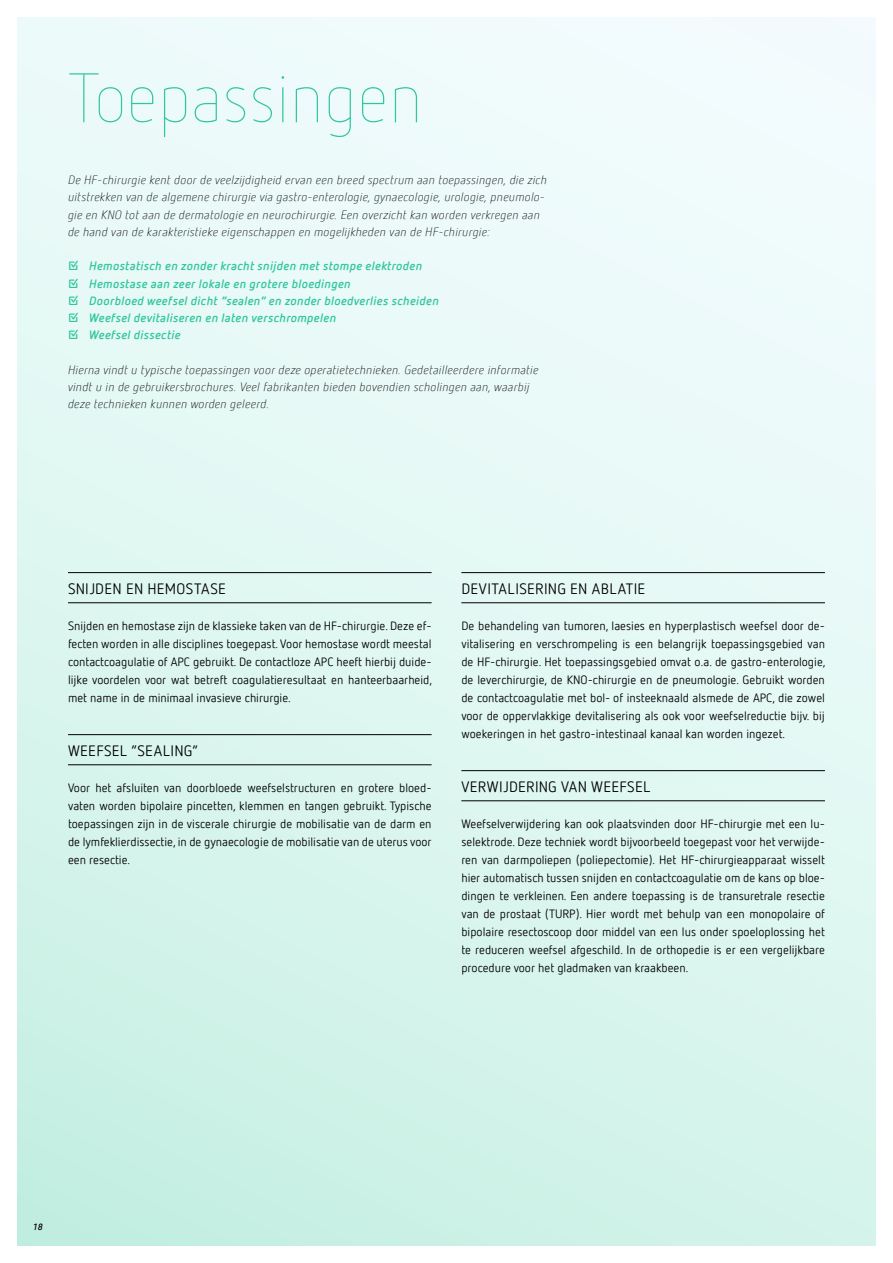
<style>
.page{position:relative;width:893px;height:1263px;background:#fff}
.page>*{position:absolute;margin:0;border:0;box-sizing:border-box;transform-origin:0 0}
.t1{font:100 69px "Netto Offc Pro";letter-spacing:-.01em;color:#31c69e}
.t2{font:15px "Netto Offc Pro";letter-spacing:.02em;color:#000}
.t3{font:12px/18px "Netto Offc Pro";color:#000;text-align:justify}
.t4{font:italic 300 12px/17.2px "Netto Offc Pro";letter-spacing:.02em;color:#000}
.t5{font:italic 700 12px "Netto Offc Pro";letter-spacing:.025em;color:#31c69e}
.t6{font:italic 700 9px "Netto Offc Pro";color:#000}
</style>
<div class="page">
<div style="left:17px;top:17px;width:859px;height:1229px;background:linear-gradient(to bottom,#f3fcfd,#cdf1e6)"></div>
<hr style="left:68px;top:572px;width:364px;height:1px;background:#000">
<hr style="left:68px;top:602px;width:364px;height:1px;background:#000">
<hr style="left:68px;top:734px;width:364px;height:1px;background:#000">
<hr style="left:68px;top:764px;width:364px;height:1px;background:#000">
<hr style="left:461px;top:572px;width:364px;height:1px;background:#000">
<hr style="left:461px;top:602px;width:364px;height:1px;background:#000">
<hr style="left:461px;top:770px;width:364px;height:1px;background:#000">
<hr style="left:461px;top:800px;width:364px;height:1px;background:#000">
<h1 class="t1" style="left:68px;top:55px;width:357px">Toepassingen</h1>
<p class="t4" style="left:68px;top:171px;width:480px">De HF-chirurgie kent door de veelzijdigheid ervan een breed spectrum aan toepassingen, die zich uitstrekken van de algemene chirurgie via gastro-enterologie, gynaecologie, urologie, pneumolo&shy;gie en KNO tot aan de dermatologie en neurochirurgie. Een overzicht kan worden verkregen aan de hand van de karakteristieke eigenschappen en mogelijkheden van de HF-chirurgie:</p>
<p class="t5" style="left:68px;top:258px;width:356px">☑ Hemostatisch en zonder kracht snijden met stompe elektroden</p>
<p class="t5" style="left:68px;top:275px;width:284px">☑ Hemostase aan zeer lokale en grotere bloedingen</p>
<p class="t5" style="left:68px;top:293px;width:372px">☑ Doorbloed weefsel dicht ”sealen” en zonder bloedverlies scheiden</p>
<p class="t5" style="left:68px;top:310px;width:270px">☑ Weefsel devitaliseren en laten verschrompelen</p>
<p class="t5" style="left:68px;top:327px;width:114px">☑ Weefsel dissectie</p>
<p class="t4" style="left:68px;top:361px;width:472px">Hierna vindt u typische toepassingen voor deze operatietechnieken. Gedetailleerdere informatie vindt u in de gebruikersbrochures. Veel fabrikanten bieden bovendien scholingen aan, waarbij deze technieken kunnen worden geleerd.</p>
<p class="t2" style="left:68px;top:579px;width:159px">SNIJDEN EN HEMOSTASE</p>
<p class="t3" style="left:68px;top:616px;width:366px">Snijden en hemostase zijn de klassieke taken van de HF-chirurgie. Deze ef&shy;fecten worden in alle disciplines toegepast. Voor hemostase wordt meestal contactcoagulatie of APC gebruikt. De contactloze APC heeft hierbij duide&shy;lijke voordelen voor wat betreft coagulatieresultaat en hanteerbaarheid, met name in de minimaal invasieve chirurgie.</p>
<p class="t2" style="left:68px;top:741px;width:131px">WEEFSEL “SEALING”</p>
<p class="t3" style="left:68px;top:778px;width:365px">Voor het afsluiten van doorbloede weefselstructuren en grotere bloed&shy;vaten worden bipolaire pincetten, klemmen en tangen gebruikt. Typische toepassingen zijn in de viscerale chirurgie de mobilisatie van de darm en de lymfeklierdissectie, in de gynaecologie de mobilisatie van de uterus voor een resectie.</p>
<p class="t2" style="left:461px;top:579px;width:185px">DEVITALISERING EN ABLATIE</p>
<p class="t3" style="left:461px;top:616px;width:366px">De behandeling van tumoren, laesies en hyperplastisch weefsel door de&shy;vitalisering en verschrompeling is een belangrijk toepassingsgebied van de HF-chirurgie. Het toepassingsgebied omvat o.a. de gastro-enterologie, de leverchirurgie, de KNO-chirurgie en de pneumologie. Gebruikt worden de contactcoagulatie met bol- of insteeknaald alsmede de APC, die zowel voor de oppervlakkige devitalisering als ook voor weefselreductie bijv. bij woekeringen in het gastro-intestinaal kanaal kan worden ingezet.</p>
<p class="t2" style="left:461px;top:777px;width:191px">VERWIJDERING VAN WEEFSEL</p>
<p class="t3" style="left:461px;top:814px;width:365px">Weefselverwijdering kan ook plaatsvinden door HF-chirurgie met een lu&shy;selektrode. Deze techniek wordt bijvoorbeeld toegepast voor het verwijde&shy;ren van darmpoliepen (poliepectomie). Het HF-chirurgieapparaat wisselt hier automatisch tussen snijden en contactcoagulatie om de kans op bloe&shy;dingen te verkleinen. Een andere toepassing is de transuretrale resectie van de prostaat (TURP). Hier wordt met behulp van een monopolaire of bipolaire resectoscoop door middel van een lus onder spoeloplossing het te reduceren weefsel afgeschild. In de orthopedie is er een vergelijkbare procedure voor het gladmaken van kraakbeen.</p>
<p class="t6" style="left:33px;top:1221px;width:11px">18</p>
</div>
